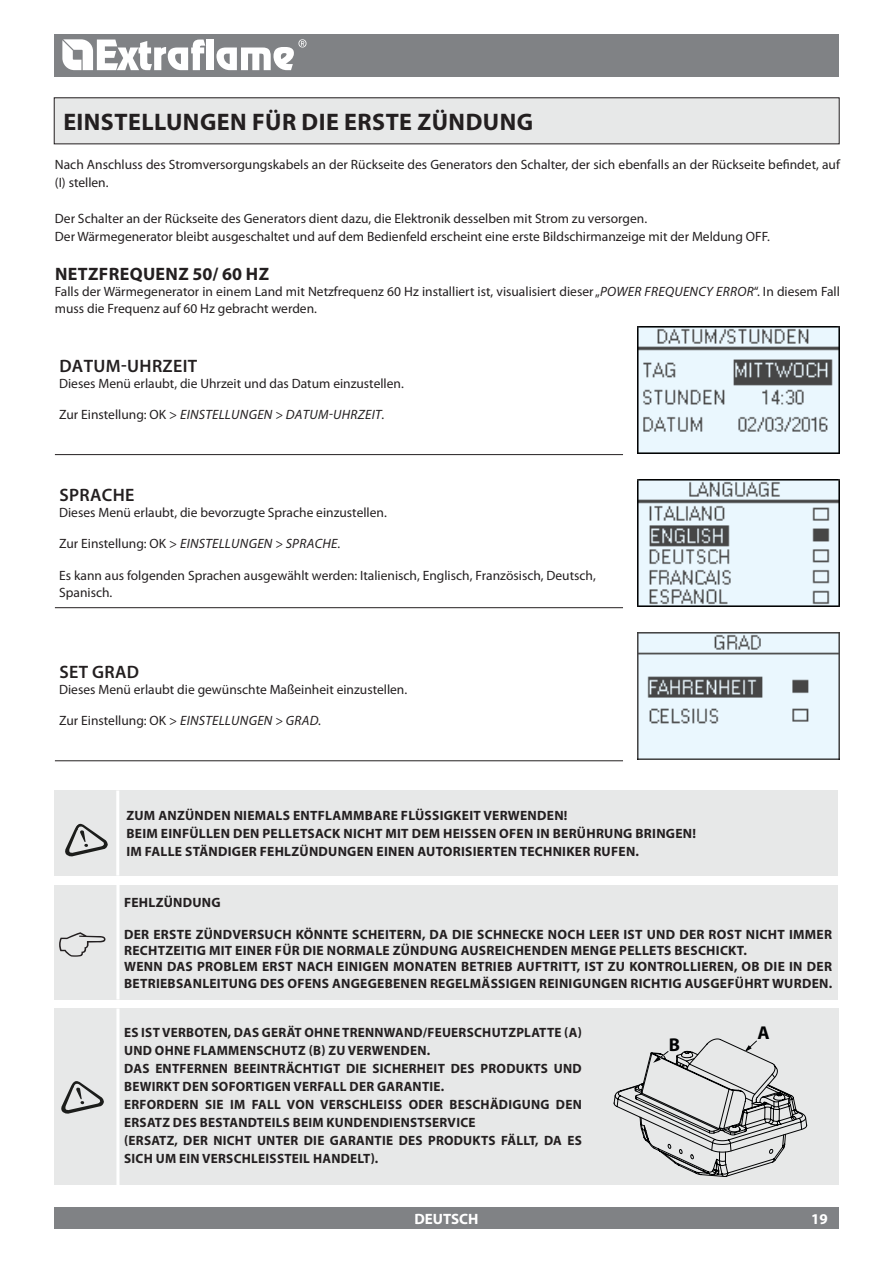
<style>
.page{position:relative;width:893px;height:1263px;background:#fff}
.page>*{position:absolute;margin:0;border:0;box-sizing:border-box;transform-origin:0 0}
.t1{font:700 24px "Myriad Pro";letter-spacing:.02em;color:#231f20}
.t2{font:700 18.6px "Myriad Pro";color:#010203}
.t3{font:600 18px "Myriad Pro";letter-spacing:.02em;color:#231f20}
.t4{font:700 18px "Myriad Pro";letter-spacing:.02em;color:#231f20}
.t5{font:700 15px "Myriad Pro";color:#fff}
.t6{font:700 13.5px/16.2px "Myriad Pro";letter-spacing:.02em;color:#231f20}
.t7{font:13.5px/16.2px "Myriad Pro";color:#231f20}
.t8{font:italic 13.5px "Myriad Pro";letter-spacing:.02em;color:#231f20}
.s1{font-style:italic}
.s2{font-style:normal}
</style>
<div class="page">
<div style="left:54px;top:34px;width:785px;height:43px;background:#808285"></div>
<svg style="left:62px;top:39px;width:143px;height:31px"></svg>
<div style="left:207px;top:40px;width:7px;height:30px;background:#fff"></div>
<svg style="left:216px;top:39px;width:90px;height:31px"></svg>
<div style="left:54px;top:1208px;width:785px;height:21px;background:#808285"></div>
<div style="left:54px;top:885px;width:784px;height:114px;background:#e7e8e8"></div>
<hr style="left:116px;top:885px;width:3px;height:114px;background:#fff">
<div style="left:54px;top:790px;width:784px;height:85px;background:#e7e8e8"></div>
<hr style="left:116px;top:790px;width:3px;height:85px;background:#fff">
<svg style="left:65px;top:823px;width:43px;height:34px"></svg>
<div style="left:54px;top:98px;width:785px;height:46px;background:#e7e8e8"></div>
<div style="left:54px;top:1008px;width:784px;height:177px;background:#e7e8e8"></div>
<hr style="left:116px;top:1008px;width:3px;height:177px;background:#fff">
<svg style="left:61px;top:1081px;width:43px;height:33px"></svg>
<hr style="left:55px;top:454px;width:568px;height:1px;background:#231f20">
<hr style="left:55px;top:607px;width:568px;height:1px;background:#231f20">
<hr style="left:55px;top:760px;width:568px;height:1px;background:#231f20">
<img style="left:637px;top:326px;width:203px;height:127px">
<img style="left:637px;top:479px;width:203px;height:127px">
<img style="left:637px;top:633px;width:203px;height:126px">
<svg style="left:614px;top:1039px;width:193px;height:138px"></svg>
<h1 class="t1" style="left:63px;top:106px;width:403px">EINSTELLUNGEN FÜR DIE ERSTE ZÜNDUN</h1>
<h1 class="t1" style="left:517px;top:106px;width:18px">G</h1>
<p class="t7" style="left:55px;top:155px;width:786px;line-height:18px">Nach Anschluss des Stromversorgungskabels an der Rückseite des Generators den Schalter, der sich ebenfalls an der Rückseite befindet, auf (I) stellen.</p>
<p class="t7" style="left:55px;top:209px;width:716px;line-height:18px">Der Schalter an der Rückseite des Generators dient dazu, die Elektronik desselben mit Strom zu versorgen.<br>Der Wärmegenerator bleibt ausgeschaltet und auf dem Bedienfeld erscheint eine erste Bildschirmanzeige mit der Meldung OFF.</p>
<h3 class="t4" style="left:55px;top:262px;width:203px">NETZFREQUENZ 50/ 60 HZ</h3>
<p class="t7" style="left:55px;top:283px;width:786px">Falls der Wärmegenerator in einem Land mit Netzfrequenz 60 Hz installiert ist, visualisiert dieser „<span class="s1">POWER FREQUENCY ERROR</span>“. I n diesem Fall muss die Frequenz auf 60 Hz gebracht werden.</p>
<h3 class="t3" style="left:59px;top:354px;width:26px">DATUM</h3>
<h3 class="t3" style="left:121px;top:354px;width:61px">-UHRZEIT</h3>
<p class="t7" style="left:59px;top:375px;width:346px">Dieses Menü erlaubt, die Uhrzeit und das Datum einzustellen.</p>
<p class="t8" style="left:59px;top:406px;width:327px"><span class="s2">Zur Einstellung: OK &gt;</span> EINSTELLUNGEN &gt; DATUM-UHRZEIT.</p>
<h3 class="t3" style="left:59px;top:483px;width:22px">SPRACHE</h3>
<p class="t7" style="left:59px;top:504px;width:329px">Dieses Menü erlaubt, die bevorzugte Sprache einzustellen.</p>
<p class="t8" style="left:59px;top:535px;width:283px"><span class="s2">Zur Einstellung: OK &gt;</span> EINSTELLUNGEN &gt; SPRACHE.</p>
<p class="t7" style="left:59px;top:567px;width:538px">Es kann aus folgenden Sprachen ausgewählt werden: Italienisch, Englisch, Französisch, Deutsch,<br>Spanisch.</p>
<h3 class="t3" style="left:59px;top:660px;width:58px">SET GRAD</h3>
<p class="t7" style="left:59px;top:681px;width:350px">Dieses Menü erlaubt die gewünschte Maßeinheit einzustellen.</p>
<p class="t8" style="left:59px;top:712px;width:264px"><span class="s2">Zur Einstellung: OK &gt;</span> EINSTELLUNGEN &gt; GRAD.</p>
<p class="t6" style="left:126px;top:807px;width:78px">ZUM ANZÜNDEN</p>
<p class="t6" style="left:234px;top:807px;width:9px">NIEM</p>
<p class="t6" style="left:266px;top:807px;width:263px">ALS ENTFLAMM BARE FLÜSSIGKEIT VERWENDEN</p>
<p class="t6" style="left:564px;top:807px;width:5px">!</p>
<p class="t6" style="left:126px;top:825px;width:17px">BEIM</p>
<p class="t6" style="left:161px;top:825px;width:82px">EINFÜLLEN DEN</p>
<p class="t6" style="left:262px;top:825px;width:90px">PE LLETSACK NICH</p>
<p class="t6" style="left:375px;top:825px;width:47px">T MI T DEM</p>
<p class="t6" style="left:443px;top:825px;width:9px">HEISSEN</p>
<p class="t6" style="left:499px;top:825px;width:97px">OFEN IN BERÜHRUN</p>
<p class="t6" style="left:623px;top:825px;width:74px">G BRINGEN!</p>
<p class="t6" style="left:126px;top:843px;width:167px">IM FALLE STÄNDIGER FEHLZÜ</p>
<p class="t6" style="left:309px;top:843px;width:331px">NDUNGEN EINEN AUTORISIERTEN TECHNIKER RUFEN.</p>
<p class="t6" style="left:124px;top:893px;width:33px">FEHLZÜ</p>
<p class="t6" style="left:173px;top:893px;width:48px">NDUNG</p>
<p class="t6" style="left:124px;top:926px;width:709px">DER ERSTE ZÜNDVERSUCH KÖNNTE SCHEITERN, DA DIE SCHNECKE NOCH LEER IST UND DER ROST NICHT IMMER<br>RECHTZEITIG MIT EINER FÜ R DIE NORMALE ZÜNDUNG AUSREICHENDEN MENGE PELLETS BESCHICKT.<br>WENN DAS PROBL</p>
<p class="t6" style="left:124px;top:958px;width:709px;text-align:right">EM ERST NACH EINIGEN MONATEN BETRIEB AUFTRITT, IST ZU KONTROLLIEREN, OB DIE IN DER<br>BETRIEBSANLEITUNG DES OFENS ANGEGEBENEN REGELMÄSSIGEN REINIGUNGEN RICHTIG AUSGEFÜHRT WURDEN.</p>
<p class="t6" style="left:124px;top:1024px;width:409px">ES IST VERBOTEN, DAS GERÄT OHNE TRENNWAND/FEUERSCHUTZPLATT</p>
<p class="t6" style="left:555px;top:1024px;width:29px">E (A)</p>
<p class="t6" style="left:124px;top:1042px;width:10px">UND</p>
<p class="t6" style="left:155px;top:1042px;width:19px">OHNE</p>
<p class="t6" style="left:193px;top:1042px;width:34px">FLAMMENSCHU</p>
<p class="t6" style="left:291px;top:1042px;width:141px">TZ (B) ZU VERWENDEN.</p>
<p class="t6" style="left:124px;top:1060px;width:72px">DAS ENTFERNEN</p>
<p class="t6" style="left:234px;top:1060px;width:349px">BEEINTRÄCHTIGT DIE SICHERHEIT DES PRODUKTS UND</p>
<p class="t6" style="left:124px;top:1078px;width:105px">BEWIRKT DEN SOFO</p>
<p class="t6" style="left:246px;top:1078px;width:80px">RTIGEN VERFALL</p>
<p class="t6" style="left:350px;top:1078px;width:96px">DER GARANTIE.</p>
<p class="t6" style="left:124px;top:1096px;width:143px">ERFORDERN SIE IM FALL</p>
<p class="t6" style="left:287px;top:1096px;width:297px">VON VERSCHLEISS ODER BESCHÄDIGUNG DEN</p>
<p class="t6" style="left:124px;top:1114px;width:32px">ERSATZ</p>
<p class="t6" style="left:124px;top:1113px;width:459px;line-height:18px;text-indent:49px">DES BESTANDTEILS BEIM KUNDENDIENSTSERVICE<br>(ERSATZ, DER NICHT UNTER DIE GARANTIE DES PRODUKTS FÄLLT, DA ES<br>SICH UM EIN VERSCHLEISSTEIL HANDELT).</p>
<p class="t5" style="left:414px;top:1209px;width:66px">DEUTSCH</p>
<h2 class="t2" style="left:669px;top:1033px;width:13px">B</h2>
<h2 class="t2" style="left:757px;top:1020px;width:14px">A</h2>
<p class="t5" style="left:811px;top:1209px;width:18px">19</p>
</div>
